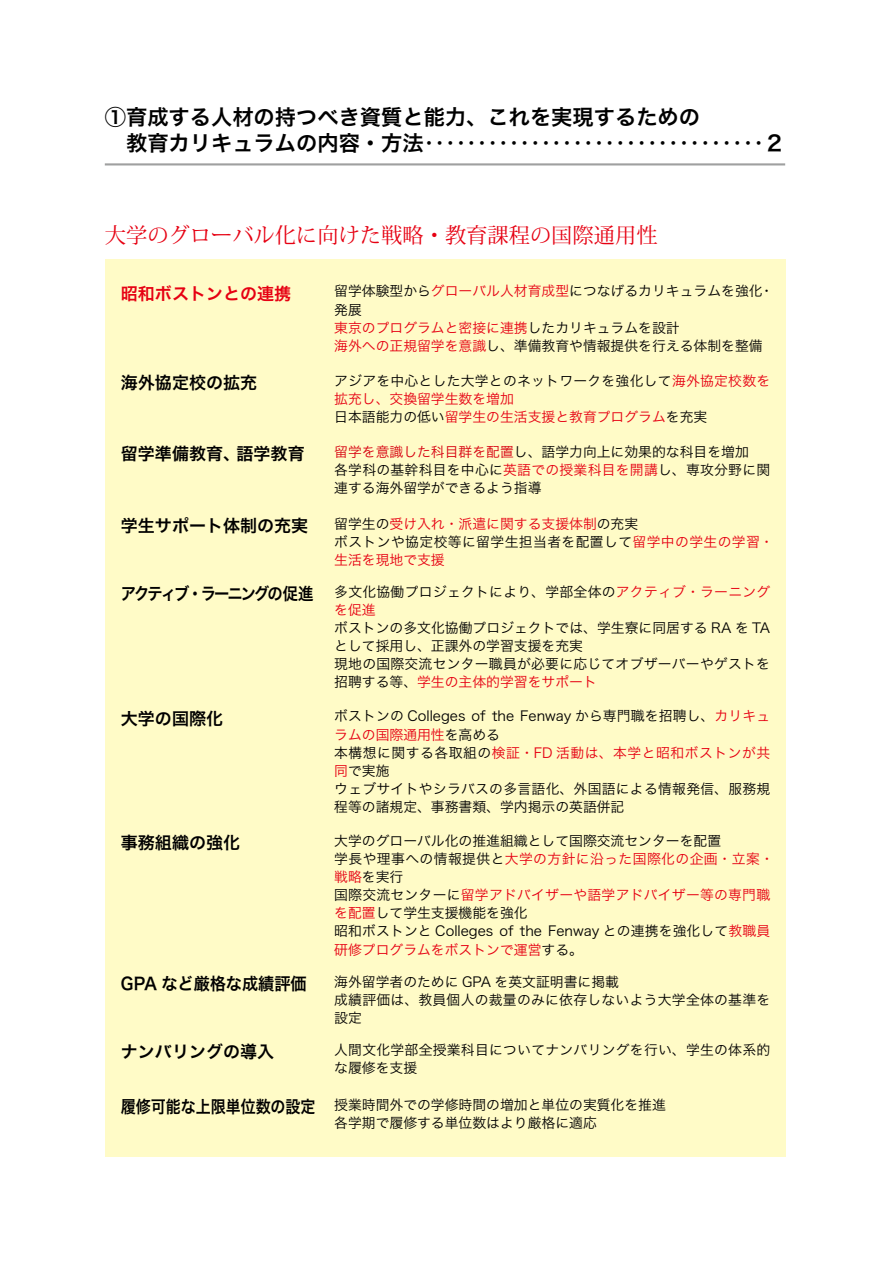
<style>
.page{position:relative;width:893px;height:1263px;background:#fff}
.page>*{position:absolute;margin:0;border:0;box-sizing:border-box;transform-origin:0 0}
.t1{font:21.3px/25.5px "Hira Kaku Pro W6";color:#000}
.t2{font:21.3px "Koz Min Pro";color:#e60012}
.t3{font:16.95px "Hira Kaku Pro W6";color:#000}
.t4{font:16.95px "Hira Kaku Pro W6";color:#000;scale:.95 1}
.t5{font:16.95px "Hira Kaku Pro W6";color:#e60012}
.t6{font:13.8px/18.1px "Hira Kaku Pro W3";color:#000}
.t7{font:13.8px/18.1px "Hira Kaku Pro W3";letter-spacing:.02em;color:#000}
.t8{font:13.8px/18.1px "Hira Kaku Pro W3";color:#e60012}
.t9{font:13.8px/18.1px "Hira Kaku Pro W3";letter-spacing:.03em;color:#e60012}
.s1{color:#e60012}
.s2{color:#000}
.s3{color:#d7000f}
.s4{font-family:"Hira Kaku Pro W6";font-size:16.95px}
</style>
<div class="page">
<hr style="left:105px;top:163px;width:680px;height:2px;background:#9fa0a0">
<div style="left:105px;top:259px;width:680px;height:898px;background:#fffbc7"></div>
<h1 class="t1" style="left:105px;top:103px;width:682px">①育成する人材の持つべき資質と能力、これを実現するための<br>　教育カリキュラムの内容・方法‥‥‥‥‥‥‥‥‥‥‥‥‥‥‥‥２</h1>
<h1 class="t2" style="left:105px;top:220px;width:554px">大学のグローバル化に向けた戦略・教育課程の国際通用性</h1>
<p class="t5" style="left:121px;top:278px;width:172px">昭和ボストンとの連携</p>
<p class="t6" style="left:334px;top:281px;width:441px">留学体験型から<span class="s1">グローバル人材育成型</span>につなげるカリキュラムを強化・発展<br><span class="s1">東京のプログラムと密接に連携</span>したカリキュラムを設計<br><span class="s1">海外への正規留学を意識</span>し、準備教育や情報提供を行える体制を整備</p>
<p class="t3" style="left:121px;top:367px;width:138px">海外協定校の拡充</p>
<p class="t8" style="left:334px;top:371px;width:438px"><span class="s2">アジアを中心とした大学とのネットワークを強化して</span>海外協定校数を拡充し、交換留学生数を増加<br><span class="s2">日本語能力の低い</span>留学生の生活支援と教育プログラム<span class="s2">を充実</span></p>
<p class="t3" style="left:121px;top:438px;width:185px">留学準備教育、語学教育</p>
<p class="t6" style="left:334px;top:441px;width:438px"><span class="s3">留学を意識した科目群を配置</span>し、語学力向上に効果的な科目を増加<br>各学科の基幹科目を中心に<span class="s1">英語での授業科目を開講</span>し、専攻分野に関連する海外留学ができるよう指導</p>
<p class="t3" style="left:121px;top:510px;width:189px">学生サポート体制の充実</p>
<p class="t9" style="left:334px;top:513px;width:441px"><span class="s2">留学生の</span>受け入れ・派遣に関する支援体制<span class="s2">の充実<br>ボストンや協定校等に留学生担当者を配置して</span>留学中の学生の学習・生活を現地で支援</p>
<p class="t7" style="left:334px;top:582px;width:438px;text-indent:-213px"><span class="s4">アクティブ・ラーニングの促進</span> 多文化協働プロジェクトにより、学部全体の<span class="s1">アクティブ・ラーニングを促進</span></p>
<p class="t6" style="left:334px;top:618px;width:437px">ボストンの多文化協働プロジェクトでは、学生寮に同居する RA を TAとして採用し、正課外の学習支援を充実<br>現地の国際交流センター職員が必要に応じてオブザーバーやゲストを招聘する等、<span class="s1">学生の主体的学習をサポート</span></p>
<p class="t3" style="left:121px;top:703px;width:104px">大学の国際化</p>
<p class="t6" style="left:334px;top:706px;width:438px">ボストンの Colleges of the Fenway から専門職を招聘し、<span class="s1">カリキュラムの国際通用性</span>を高める<br>本構想に関する各取組の<span class="s1">検証・FD 活動は、本学と昭和ボストンが共同</span>で実施<br>ウェブサイトやシラバスの多言語化、外国語による情報発信、服務規程等の諸規定、事務書類、学内掲示の英語併記</p>
<p class="t3" style="left:121px;top:827px;width:121px">事務組織の強化</p>
<p class="t6" style="left:334px;top:831px;width:441px">大学のグローバル化の推進組織として国際交流センターを配置<br>学長や理事への情報提供と<span class="s1">大学の方針に沿った国際化の企画・立案・戦略</span>を実行<br>国際交流センターに<span class="s1">留学アドバイザーや語学アドバイザー等の専門職を配置</span>して学生支援機能を強化<br>昭和ボストンと Colleges of the Fenway との連携を強化して<span class="s1">教職員研修プログラムをボストンで運営</span>する。</p>
<p class="t4" style="left:121px;top:968px;width:197px">GPA など厳格な成績評価</p>
<p class="t7" style="left:334px;top:972px;width:437px">海外留学者のために GPA を英文証明書に掲載<br>成績評価は、教員個人の裁量のみに依存しないよう大学全体の基準を設定</p>
<p class="t3" style="left:121px;top:1036px;width:155px">ナンバリングの導入</p>
<p class="t7" style="left:334px;top:1040px;width:437px">人間文化学部全授業科目についてナンバリングを行い、学生の体系的な履修を支援</p>
<p class="t6" style="left:334px;top:1094px;width:333px;text-indent:-213px"><span class="s4">履修可能な上限単位数の設定</span> 授業時間外での学修時間の増加と単位の実質化を推進各学期で履修する単位数はより厳格に適応</p>
</div>
